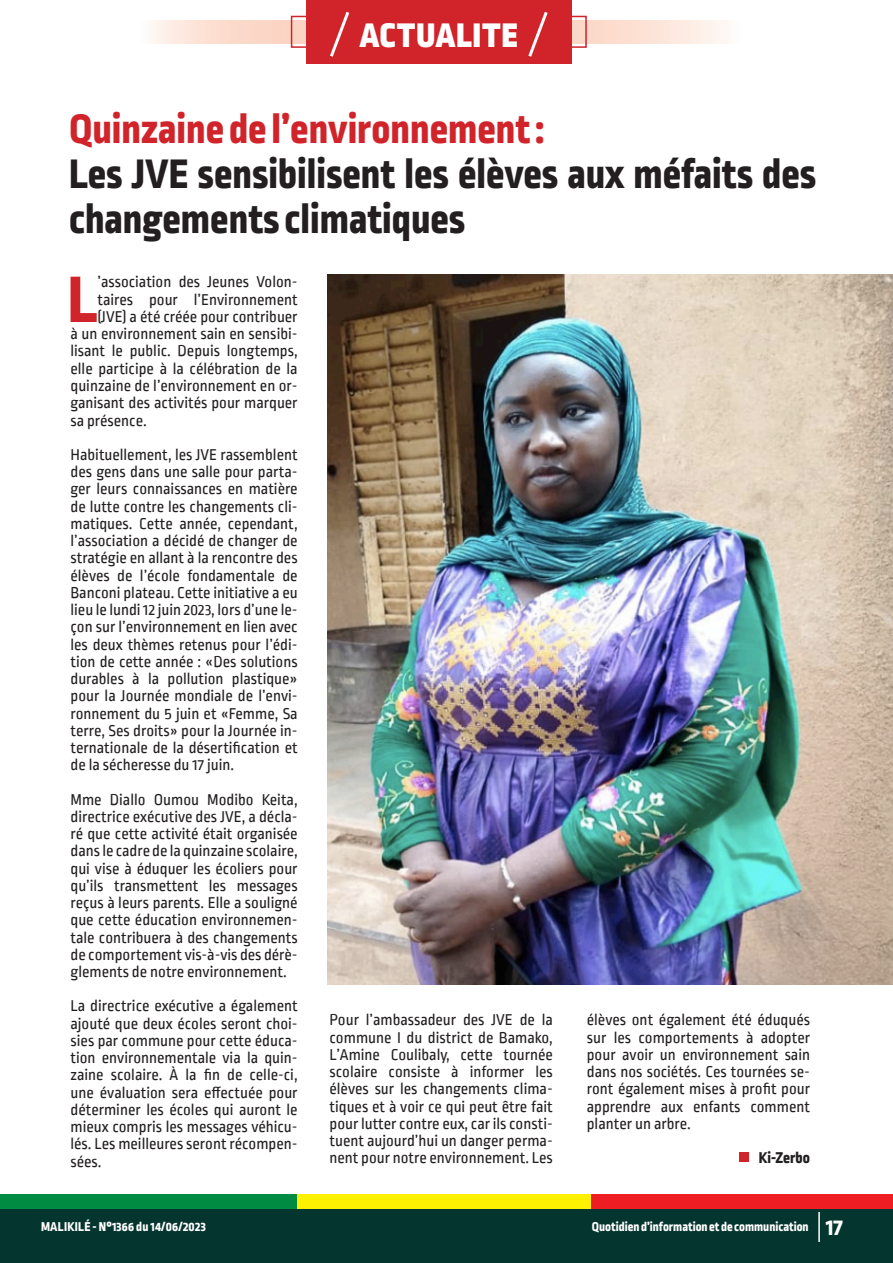
<style>
.page{position:relative;width:893px;height:1263px;background:#fff}
.page>*{position:absolute;margin:0;border:0;box-sizing:border-box;transform-origin:0 0}
.t1{font:800 69.15px "Ropa Sans Pro";color:#d1232a}
.t2{font:800 43.5px/45px "Ropa Sans Pro";color:#231f20}
.t3{font:800 43.5px "Ropa Sans Pro";color:#d1232a}
.t4{font:900 36px "Ropa Sans Pro";letter-spacing:.03em;color:#fff}
.t5{font:16.5px/17.2px "Ropa Sans PTT";color:#231f20;text-align:justify}
.t6{font:800 16.5px "Ropa Sans Pro";color:#231f20}
.t7{font:800 13.5px "Ropa Sans Pro";color:#fff}
.t8{font:800 13.5px "Ropa Sans Pro";letter-spacing:.02em;color:#fff}
.s1{font-size:24px}
</style>
<div class="page">
<div style="left:0;top:1195px;width:297px;height:17px;background:#008b43"></div>
<div style="left:297px;top:1195px;width:297px;height:17px;background:#fff101"></div>
<div style="left:592px;top:1195px;width:301px;height:17px;background:#ee1d23"></div>
<div style="left:0;top:1209px;width:893px;height:54px;background:#05352f"></div>
<hr style="left:818px;top:1212px;width:2px;height:30px;background:#fff">
<img style="left:327px;top:274px;width:566px;height:710px">
<svg style="left:151px;top:21px;width:572px;height:23px;background:#fce0d4"></svg>
<div style="left:291px;top:16px;width:296px;height:32px;border:2px solid #d1232a"></div>
<div style="left:306px;top:0;width:265px;height:64px;background:#d1232a"></div>
<svg style="left:330px;top:11px;width:20px;height:46px"></svg>
<svg style="left:528px;top:12px;width:20px;height:45px"></svg>
<div style="left:739px;top:1152px;width:9px;height:10px;background:#d1232a"></div>
<p class="t4" style="left:360px;top:13px;width:159px">ACTUALITE</p>
<p class="t3" style="left:69px;top:104px;width:477px">Quinzaine de l’environnement :</p>
<p class="t2" style="left:69px;top:154px;width:749px">Les JVE sensibilisent les élèves aux méfaits des changements climatiques</p>
<p class="t1" style="left:67px;top:259px;width:32px">L</p>
<p class="t5" style="left:98px;top:274px;width:202px">’association des Jeunes Volon-</p>
<p class="t5" style="left:98px;top:292px;width:202px">taires pour l’Environnement</p>
<p class="t5" style="left:98px;top:309px;width:202px">(JVE) a été créée pour contribuer</p>
<p class="t5" style="left:71px;top:326px;width:229px">à un environnement sain en sensibi-</p>
<p class="t5" style="left:71px;top:343px;width:229px">lisant le public. Depuis longtemps,</p>
<p class="t5" style="left:71px;top:361px;width:229px">elle participe à la célébration de la</p>
<p class="t5" style="left:71px;top:378px;width:229px">quinzaine de l’environnement en or-</p>
<p class="t5" style="left:71px;top:395px;width:229px">ganisant des activités pour marquer</p>
<p class="t5" style="left:71px;top:412px;width:78px">sa présence.</p>
<p class="t5" style="left:71px;top:447px;width:229px">Habituellement, les JVE rassemblent des gens dans une salle pour parta&shy;ger leurs connaissances en matière de lutte contre les changements cli&shy;matiques. Cette année, cependant, l’association a décidé de changer de stratégie en allant à la rencontre des élèves de l’école fondamentale de Banconi plateau. Cette initiative a eu lieu le lundi 12 juin 2023, lors d’une le&shy;çon sur l’environnement en lien avec les deux thèmes retenus pour l’édi&shy;tion de cette année : «Des solutions durables à la pollution plastique» pour la Journée mondiale de l’envi&shy;ronnement du 5 juin et «Femme, Sa terre, Ses droits» pour la Journée in&shy;ternationale de la désertification et de la sécheresse du 17 juin.</p>
<p class="t5" style="left:71px;top:791px;width:229px">Mme Diallo Oumou Modibo Keita, directrice exécutive des JVE, a décla&shy;ré que cette activité était organisée dans le cadre de la quinzaine scolaire, qui vise à éduquer les écoliers pour qu’ils transmettent les messages reçus à leurs parents. Elle a souligné que cette éducation environnemen&shy;tale contribuera à des changements de comportement vis-à-vis des dérè&shy;glements de notre environnement.</p>
<p class="t5" style="left:71px;top:998px;width:229px">La directrice exécutive a également ajouté que deux écoles seront choi&shy;sies par commune pour cette éduca&shy;tion environnementale via la quin&shy;zaine scolaire. À la fin de celle-ci, une évaluation sera effectuée pour déterminer les écoles qui auront le mieux compris les messages véhicu&shy;lés. Les meilleures seront récompen&shy;sées.</p>
<p class="t5" style="left:330px;top:1012px;width:225px">Pour l’ambassadeur des JVE de la commune I du district de Bamako, L’Amine Coulibaly, cette tournée scolaire consiste à informer les élèves sur les changements clima&shy;tiques et à voir ce qui peut être fait pour lutter contre eux, car ils consti&shy;tuent aujourd’hui un danger perma&shy;nent pour notre environnement. Les</p>
<p class="t5" style="left:587px;top:1012px;width:225px">élèves ont également été éduqués sur les comportements à adopter pour avoir un environnement sain dans nos sociétés. Ces tournées se&shy;ront également mises à profit pour apprendre aux enfants comment planter un arbre.</p>
<p class="t6" style="left:759px;top:1148px;width:53px">Ki-Zerbo</p>
<p class="t8" style="left:41px;top:1219px;width:166px">MALIKILÉ - N°1366 du 14/06/2023</p>
<p class="t7" style="left:592px;top:1219px;width:252px">Quotidien d’information et de communication <span class="s1">17</span></p>
</div>
